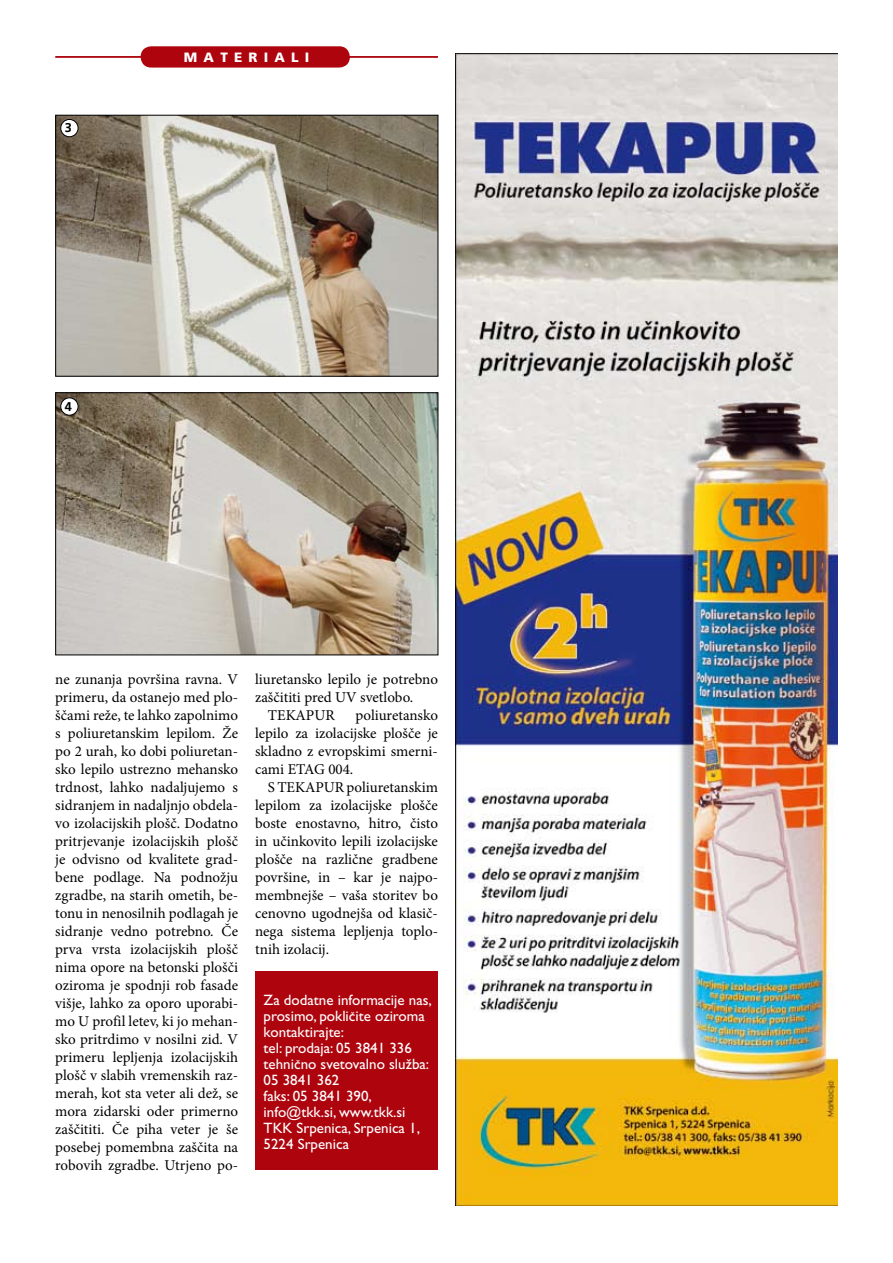
<style>
.page{position:relative;width:893px;height:1263px;background:#fff}
.page>*{position:absolute;margin:0;border:0;box-sizing:border-box;transform-origin:0 0}
.t1{font:15px/18px "Minion Pro";color:#000;text-align:justify}
.t2{font:15px/16px "Gill Sans M";color:#fff}
.t3{font:900 13.5px "Frutiger M";letter-spacing:.46em;color:#fff}
.t4{font:700 12.75px "Frutiger M";color:#000}
</style>
<div class="page">
<div style="left:255px;top:972px;width:183px;height:198px;background:#ad040d"></div>
<img style="left:455px;top:53px;width:383px;height:1152px">
<img style="left:57px;top:117px;width:379px;height:258px">
<div style="left:55px;top:115px;width:383px;height:262px;border:1px solid #000"></div>
<img style="left:57px;top:394px;width:379px;height:259px">
<div style="left:55px;top:392px;width:383px;height:263px;border:1px solid #000"></div>
<div style="left:141px;top:46px;width:209px;height:22px;background:#ad040d;border-radius:11px"></div>
<hr style="left:55px;top:56px;width:383px;height:2px;background:#ad040d">
<div style="left:61px;top:119px;width:17px;height:18px;background:#fff;border-radius:50%"></div>
<div style="left:60px;top:119px;width:18px;height:18px;border:1px solid #000;border-radius:50%"></div>
<div style="left:61px;top:398px;width:17px;height:17px;background:#fff;border-radius:50%"></div>
<div style="left:60px;top:397px;width:18px;height:18px;border:1px solid #000;border-radius:50%"></div>
<p class="t4" style="left:65px;top:121px;width:9px">3</p>
<p class="t4" style="left:65px;top:399px;width:9px">4</p>
<p class="t3" style="left:184px;top:49px;width:127px">MATERIALI</p>
<p class="t1" style="left:55px;top:670px;width:184px">ne zunanja površina ravna. V primeru, da ostanejo med plo&shy;ščami reže, te lahko zapolnimo s poliuretanskim lepilom. Že po 2 urah, ko dobi poliuretan&shy;sko lepilo ustrezno mehansko trdnost, lahko nadaljujemo s sidranjem in nadaljnjo obdela&shy;vo izolacijskih plošč. Dodatno pritrjevanje izolacijskih plošč je odvisno od kvalitete grad&shy;bene podlage. Na podnožju zgradbe, na starih ometih, be&shy;tonu in nenosilnih podlagah je sidranje vedno potrebno. Če prva vrsta izolacijskih plošč nima opore na betonski plošči oziroma je spodnji rob fasade višje, lahko za oporo uporabi&shy;mo U profil letev, ki jo mehan&shy;sko pritrdimo v nosilni zid. V primeru lepljenja izolacijskih plošč v slabih vremenskih raz&shy;merah, kot sta veter ali dež, se mora zidarski oder primerno zaščititi. Če piha veter je še posebej pomembna zaščita na robovih zgradbe. Utrjeno po-</p>
<p class="t1" style="left:255px;top:670px;width:184px">liuretansko lepilo je potrebno</p>
<p class="t1" style="left:255px;top:688px;width:160px">zaščititi pred UV svetlobo.</p>
<p class="t1" style="left:268px;top:706px;width:68px">TEKAPUR</p>
<p class="t1" style="left:255px;top:706px;width:184px;text-indent:100px">poliuretansko lepilo za izolacijske plošče je skladno z evropskimi smerni&shy;cami ETAG 004.</p>
<p class="t1" style="left:255px;top:778px;width:184px;text-indent:13px">S TEKAPUR poliuretanskim lepilom za izolacijske plošče boste enostavno, hitro, čisto in učinkovito lepili izolacijske plošče na različne gradbene površine, in – kar je najpo&shy;membnejše – vaša storitev bo cenovno ugodnejša od klasič&shy;nega sistema lepljenja toplo&shy;tnih izolacij.</p>
<p class="t2" style="left:264px;top:991px;width:170px">Za dodatne informacije nas, prosimo, pokličite oziroma kontaktirajte:<br>tel: prodaja: 05 3841 336 tehnično svetovalno služba:<br>05 3841 362<br>faks: 05 3841 390, info@tkk.si, www.tkk.si<br>TKK Srpenica, Srpenica 1,<br>5224 Srpenica</p>
</div>
